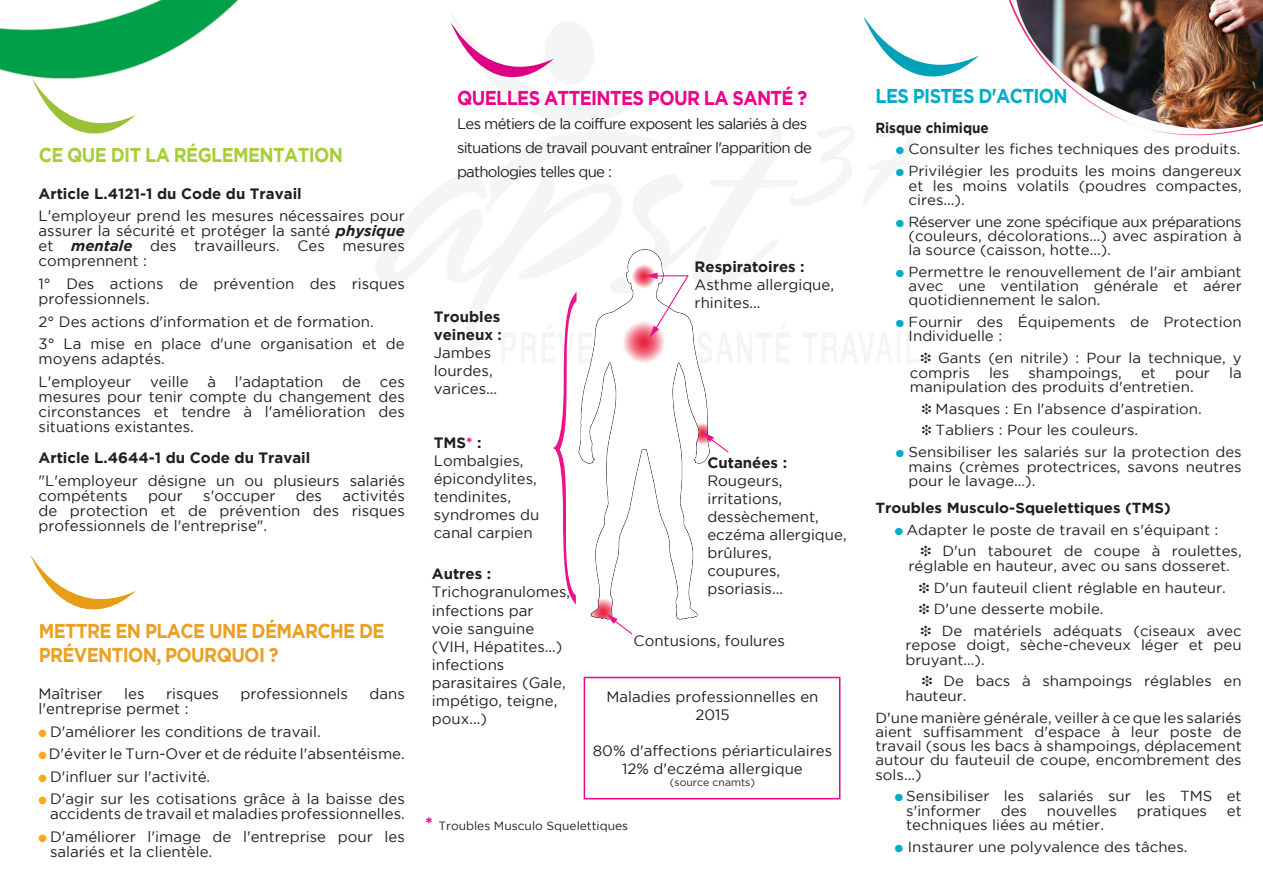
<style>
.page{position:relative;width:1263px;height:893px;background:#fff}
.page>*{position:absolute;margin:0;border:0;box-sizing:border-box;transform-origin:0 0}
.t1{font:700 20.1px/24px "Gotham";letter-spacing:-.035em;color:#e9a024;scale:.9 1}
.t2{font:700 20.1px "Gotham";letter-spacing:-.035em;color:#ed028c;scale:.9 1}
.t3{font:700 20.1px "Gotham";letter-spacing:-.035em;color:#a6ce39;scale:.9 1}
.t4{font:700 20.1px "Gotham";letter-spacing:-.035em;color:#00acc7;scale:.9 1}
.t5{font:15px/18px "Gotham";color:#231f20}
.t6{font:15px/24px "Gotham";letter-spacing:-.05em;color:#231f20}
.t7{font:700 15px/18px "Gotham";color:#231f20}
.t8{font:14.55px/14.2px "Gotham";color:#231f20}
.t9{font:700 14.55px "Gotham";color:#231f20}
.t10{font:700 14.55px "Gotham";color:#231f20;scale:.93 1}
.t11{font:12px "Gotham";color:#231f20}
.t12{font:10.5px "Gotham";color:#231f20}
.s1{font-weight:700;font-style:italic}
.s2{color:#f9a91b}
.s3{font-weight:700}
.s4{font-weight:700;color:#ed028c}
.s5{font-weight:700;font-size:18px;color:#ed028c}
.s6{color:#00acc7}
</style>
<div class="page">
<img style="left:0;top:0;width:1263px;height:800px">
<svg style="left:32px;top:78px;width:104px;height:71px"></svg>
<svg style="left:450px;top:21px;width:104px;height:72px"></svg>
<svg style="left:862px;top:18px;width:117px;height:72px"></svg>
<img style="left:577px;top:244px;width:139px;height:384px">
<svg style="left:552px;top:292px;width:24px;height:312px"></svg>
<svg style="left:645px;top:273px;width:45px;height:64px"></svg>
<svg style="left:703px;top:432px;width:27px;height:22px"></svg>
<svg style="left:606px;top:613px;width:28px;height:22px"></svg>
<div style="left:584px;top:677px;width:256px;height:122px;border:2px solid #ed028c"></div>
<svg style="left:30px;top:553px;width:106px;height:72px"></svg>
<h1 class="t3" style="left:39px;top:143px;width:340px">CE QUE DIT LA RÉGLEMENTATION</h1>
<p class="t7" style="left:39px;top:184px;width:265px">Article L.4121-1 du Code du Travail</p>
<p class="t5" style="left:39px;top:208px;width:368px;line-height:15px;text-align:justify">L'employeur prend les mesures nécessaires pour assurer la sécurité et protéger la santé <span class="s1">physique </span>et <span class="s1">mentale</span> des travailleurs. Ces mesures comprennent :</p>
<p class="t5" style="left:39px;top:276px;width:368px;line-height:15px">1° Des actions de prévention des risques professionnels.</p>
<p class="t5" style="left:39px;top:310px;width:368px;line-height:22.6px">2° Des actions d'information et de formation.<br>3° La mise en place d'une organisation et de</p>
<p class="t5" style="left:39px;top:347px;width:128px;line-height:22.5px">moyens adaptés.<br>L'employeur</p>
<p class="t5" style="left:150px;top:372px;width:40px">veille</p>
<p class="t5" style="left:207px;top:372px;width:10px">à</p>
<p class="t5" style="left:235px;top:372px;width:90px">l'adaptation</p>
<p class="t5" style="left:342px;top:372px;width:20px">de</p>
<p class="t5" style="left:39px;top:374px;width:368px;line-height:15px;text-align:justify;text-indent:341px">ces mesures pour tenir compte du changement des circonstances et tendre à l'amélioration des situations existantes.</p>
<p class="t7" style="left:39px;top:449px;width:273px">Article L.4644-1 du Code du Travail</p>
<p class="t5" style="left:39px;top:473px;width:368px;line-height:15px">"L'employeur désigne un ou plusieurs salariés compétents</p>
<p class="t5" style="left:39px;top:488px;width:368px;line-height:15px;text-align:justify;text-indent:304px">activités de protection et de prévention des risques professionnels de l'entreprise".</p>
<p class="t5" style="left:148px;top:486px;width:36px">pour</p>
<p class="t5" style="left:203px;top:486px;width:74px">s'occuper</p>
<p class="t5" style="left:296px;top:486px;width:28px">des</p>
<h1 class="t1" style="left:39px;top:618px;width:386px">METTRE EN PLACE UNE DÉMARCHE DE<br>PRÉVENTION, POURQUOI ?</h1>
<p class="t5" style="left:39px;top:685px;width:66px">Maîtriser</p>
<p class="t5" style="left:124px;top:685px;width:22px">les</p>
<p class="t5" style="left:166px;top:685px;width:55px">risques</p>
<p class="t5" style="left:241px;top:685px;width:109px">professionnels</p>
<p class="t5" style="left:369px;top:685px;width:37px">dans</p>
<p class="t5" style="left:39px;top:700px;width:152px">l'entreprise permet :</p>
<p class="t5" style="left:39px;top:722px;width:284px"><span class="s2">●</span> D'améliorer les conditions de travail.</p>
<p class="t5" style="left:39px;top:745px;width:368px"><span class="s2">●</span> D'éviter le Turn-Over et de réduite l'absentéisme.</p>
<p class="t5" style="left:39px;top:767px;width:173px"><span class="s2">●</span> D'influer sur l'activité.</p>
<p class="t5" style="left:39px;top:791px;width:368px;line-height:15px;text-align:right"><span class="s2">●</span> D'agir sur les cotisations grâce à la baisse des accidents de travail et maladies professionnelles.</p>
<p class="t5" style="left:50px;top:829px;width:356px;line-height:15px;text-indent:-11px"><span class="s2">●</span> D'améliorer l'image de l'entreprise pour les salariés et la clientèle.</p>
<h1 class="t2" style="left:457px;top:86px;width:390px">QUELLES ATTEINTES POUR LA SANTÉ ?</h1>
<p class="t6" style="left:457px;top:112px;width:356px">Les métiers de la coiffure exposent les salariés à des situations de travail pouvant entraîner l'apparition de pathologies telles que :</p>
<p class="t7" style="left:434px;top:307px;width:70px">Troubles veineux :</p>
<p class="t5" style="left:434px;top:343px;width:65px">Jambes lourdes, varices...</p>
<p class="t5" style="left:434px;top:433px;width:107px"><span class="s3">TMS</span><span class="s4">*</span> <span class="s3">:<br></span>Lombalgies, épicondylites, tendinites, syndromes du canal carpien</p>
<p class="t7" style="left:432px;top:565px;width:61px">Autres :</p>
<p class="t5" style="left:432px;top:583px;width:140px">Trichogranulomes, infections par<br>voie sanguine (VIH, Hépatites...) infections parasitaires (Gale, impétigo, teigne, poux...)</p>
<p class="t7" style="left:695px;top:257px;width:112px">Respiratoires :</p>
<p class="t5" style="left:695px;top:275px;width:141px">Asthme allergique, rhinites...</p>
<p class="t7" style="left:707px;top:453px;width:81px">Cutanées :</p>
<p class="t5" style="left:707px;top:472px;width:141px">Rougeurs, irritations, dessèchement, eczéma allergique, brûlures, coupures, psoriasis...</p>
<p class="t5" style="left:634px;top:631px;width:153px">Contusions, foulures</p>
<p class="t5" style="left:606px;top:687px;width:213px;text-align:center">Maladies professionnelles en<br>2015</p>
<p class="t5" style="left:593px;top:741px;width:241px;text-align:center">80% d'affections périarticulaires<br>12% d'eczéma allergique</p>
<p class="t12" style="left:670px;top:777px;width:87px">(source cnamts)</p>
<p class="t11" style="left:425px;top:819px;width:204px"><span class="s5">*</span> Troubles Musculo Squelettiques</p>
<h1 class="t4" style="left:875px;top:85px;width:215px">LES PISTES D'ACTION</h1>
<p class="t10" style="left:875px;top:119px;width:123px">Risque chimique</p>
<p class="t8" style="left:896px;top:142px;width:346px"><span class="s6">●</span> Consulter les fiches techniques des produits.</p>
<p class="t8" style="left:908px;top:164px;width:335px;text-align:justify;text-indent:-13px"><span class="s6">●</span> Privilégier les produits les moins dangereux et les moins volatils (poudres compactes, cires...).</p>
<p class="t8" style="left:908px;top:214px;width:335px;text-align:justify;text-indent:-13px"><span class="s6">●</span> Réserver une zone spécifique aux préparations (couleurs, décolorations...) avec aspiration à la source (caisson, hotte...).</p>
<p class="t8" style="left:908px;top:264px;width:335px;text-align:justify;text-indent:-13px"><span class="s6">●</span> Permettre le renouvellement de l'air ambiant avec une ventilation générale et aérer quotidiennement le salon.</p>
<p class="t8" style="left:909px;top:315px;width:335px;text-indent:-13px"><span class="s6">●</span> Fournir des Équipements de Protection<br>Individuelle :</p>
<p class="t8" style="left:910px;top:351px;width:333px;text-indent:10px">❉ Gants (en nitrile) : Pour la technique, y compris</p>
<p class="t8" style="left:989px;top:365px;width:22px">les</p>
<p class="t8" style="left:1028px;top:365px;width:95px">shampoings,</p>
<p class="t8" style="left:1141px;top:365px;width:16px">et</p>
<p class="t8" style="left:1175px;top:365px;width:36px">pour</p>
<p class="t8" style="left:1229px;top:365px;width:14px">la</p>
<p class="t8" style="left:922px;top:376px;width:281px;line-height:21.8px;text-indent:-12px">manipulation des produits d'entretien. ❉ Masques : En l'absence d'aspiration. ❉ Tabliers : Pour les couleurs.</p>
<p class="t8" style="left:908px;top:445px;width:335px;text-align:justify;text-indent:-13px"><span class="s6">●</span> Sensibiliser les salariés sur la protection des mains (crèmes protectrices, savons neutres pour le lavage...).</p>
<p class="t9" style="left:875px;top:499px;width:297px">Troubles Musculo-Squelettiques (TMS)</p>
<p class="t8" style="left:920px;top:518px;width:323px;line-height:21.9px;text-indent:-25px"><span class="s6">●</span> Adapter le poste de travail en s'équipant :<br>❉ D'un tabouret de coupe à roulettes,</p>
<p class="t8" style="left:919px;top:554px;width:324px;line-height:21.8px;text-indent:-10px">réglable en hauteur, avec ou sans dosseret. ❉ D'un fauteuil client réglable en hauteur.<br>❉ D'une desserte mobile.<br>❉ De matériels adéquats (ciseaux avec</p>
<p class="t8" style="left:905px;top:638px;width:338px">repose doigt, sèche-cheveux léger et peu bruyant...).</p>
<p class="t8" style="left:905px;top:674px;width:338px;text-indent:16px">❉ De bacs à shampoings réglables en hauteur.</p>
<p class="t8" style="left:875px;top:710px;width:368px;text-align:justify">D'une manière générale, veiller à ce que les salariés aient suffisamment d'espace à leur poste de travail (sous les bacs à shampoings, déplacement autour du fauteuil de coupe, encombrement des sols...)</p>
<p class="t8" style="left:906px;top:789px;width:337px;text-indent:-11px"><span class="s6">●</span> Sensibiliser les salariés sur les TMS et s'informer</p>
<p class="t8" style="left:1001px;top:803px;width:28px">des</p>
<p class="t8" style="left:1047px;top:803px;width:72px">nouvelles</p>
<p class="t8" style="left:1137px;top:803px;width:72px">pratiques</p>
<p class="t8" style="left:1227px;top:803px;width:16px">et</p>
<p class="t8" style="left:906px;top:817px;width:199px">techniques liées au métier.</p>
<p class="t8" style="left:895px;top:839px;width:294px"><span class="s6">●</span> Instaurer une polyvalence des tâches.</p>
</div>
